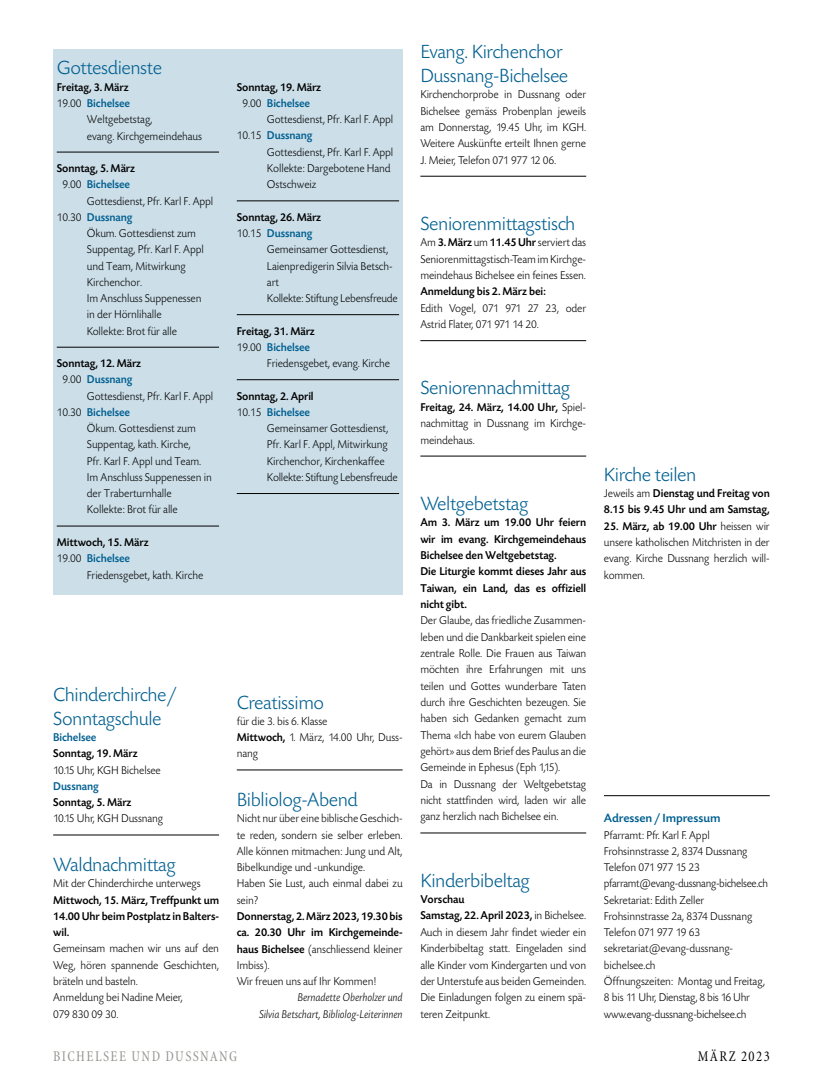
<style>
.page{position:relative;width:823px;height:1092px;background:#fff}
.page>*{position:absolute;margin:0;border:0;box-sizing:border-box;transform-origin:0 0}
.t1{font:300 20px/23.8px "Today SBOP";letter-spacing:-.02em;color:#005f90}
.t2{font:condensed 15px "Minion";letter-spacing:.1em;color:#959490;scale:.95 1}
.t3{font:condensed 15px "Minion";letter-spacing:.1em;color:#000;scale:.95 1}
.t4{font:500 12.5px "Today SBOP";color:#005f90}
.t5{font:300 11.88px/16.4px "Today SBOP";letter-spacing:-.01em;color:#000;scale:.95 1}
.t6{font:500 11.88px/16.2px "Today SBOP";letter-spacing:-.01em;color:#000;scale:.95 1}
.t7{font:500 11.88px "Today SBOP";letter-spacing:-.01em;color:#005f90;scale:.95 1}
.t8{font:italic 300 11.88px/16.2px "Today SBOP";letter-spacing:-.01em;color:#000;text-align:right;scale:.95 1}
.s1{font-weight:300;color:#000}
.s2{font-weight:300}
.s3{color:#005f90}
.s4{font-weight:500}
</style>
<div class="page">
<hr style="left:53px;top:834px;width:166px;height:1px;background:#000">
<div style="left:53px;top:49px;width:349px;height:545px;background:#ccdfe9"></div>
<hr style="left:603px;top:795px;width:166px;height:1px;background:#000">
<hr style="left:57px;top:152px;width:162px;height:1px;background:#000">
<hr style="left:57px;top:347px;width:162px;height:1px;background:#000">
<hr style="left:57px;top:526px;width:162px;height:1px;background:#000">
<hr style="left:237px;top:201px;width:162px;height:1px;background:#000">
<hr style="left:237px;top:314px;width:162px;height:1px;background:#000">
<hr style="left:237px;top:379px;width:162px;height:1px;background:#000">
<hr style="left:237px;top:493px;width:162px;height:1px;background:#000">
<hr style="left:237px;top:769px;width:165px;height:1px;background:#000">
<hr style="left:420px;top:176px;width:166px;height:1px;background:#000">
<hr style="left:420px;top:340px;width:166px;height:1px;background:#000">
<hr style="left:420px;top:456px;width:166px;height:1px;background:#000">
<hr style="left:420px;top:832px;width:166px;height:1px;background:#000">
<h1 class="t1" style="left:57px;top:57px;width:107px">Gottesdienste</h1>
<p class="t6" style="left:57px;top:79px;width:77px">Freitag, 3. März</p>
<p class="t7" style="left:57px;top:97px;width:79px"><span class="s1">19.00</span> Bichelsee</p>
<p class="t5" style="left:87px;top:112px;width:71px">Weltgebetstag,</p>
<p class="t5" style="left:87px;top:128px;width:123px">evang. Kirchgemeindehaus</p>
<p class="t6" style="left:57px;top:160px;width:84px">Sonntag, 5. März</p>
<p class="t7" style="left:62px;top:178px;width:73px"><span class="s1">9.00</span> Bichelsee</p>
<p class="t5" style="left:87px;top:193px;width:134px">Gottesdienst, Pfr. Karl F. Appl</p>
<p class="t7" style="left:57px;top:211px;width:81px"><span class="s1">10.30</span> Dussnang</p>
<p class="t5" style="left:87px;top:225px;width:116px">Ökum. Gottesdienst zum</p>
<p class="t5" style="left:87px;top:242px;width:124px">Suppentag, Pfr. Karl F. Appl</p>
<p class="t5" style="left:87px;top:258px;width:106px">und Team, Mitwirkung</p>
<p class="t5" style="left:87px;top:274px;width:60px">Kirchenchor.</p>
<p class="t5" style="left:87px;top:290px;width:122px">Im Anschluss Suppenessen</p>
<p class="t5" style="left:87px;top:307px;width:80px">in der Hörnlihalle</p>
<p class="t5" style="left:87px;top:323px;width:96px">Kollekte: Brot für alle</p>
<p class="t6" style="left:57px;top:355px;width:90px">Sonntag, 12. März</p>
<p class="t7" style="left:62px;top:373px;width:75px"><span class="s1">9.00</span> Dussnang</p>
<p class="t5" style="left:87px;top:388px;width:134px">Gottesdienst, Pfr. Karl F. Appl</p>
<p class="t7" style="left:57px;top:406px;width:79px"><span class="s1">10.30</span> Bichelsee</p>
<p class="t5" style="left:87px;top:420px;width:116px">Ökum. Gottesdienst zum</p>
<p class="t5" style="left:87px;top:437px;width:111px">Suppentag, kath. Kirche,</p>
<p class="t5" style="left:87px;top:453px;width:122px">Pfr. Karl F. Appl und Team.</p>
<p class="t5" style="left:87px;top:469px;width:133px">Im Anschluss Suppenessen in</p>
<p class="t5" style="left:87px;top:485px;width:91px">der Traberturnhalle</p>
<p class="t5" style="left:87px;top:502px;width:97px">Kollekte: Brot für alle</p>
<p class="t6" style="left:57px;top:534px;width:98px">Mittwoch, 15. März<br><span class="s2">19.00</span> <span class="s3">Bichelsee</span></p>
<p class="t5" style="left:87px;top:567px;width:124px">Friedensgebet, kath. Kirche</p>
<h1 class="t1" style="left:53px;top:683px;width:126px">Chinderchirche/<br>Sonntagschule</h1>
<p class="t7" style="left:53px;top:731px;width:47px">Bichelsee</p>
<p class="t6" style="left:53px;top:745px;width:90px">Sonntag, 19. März</p>
<p class="t5" style="left:53px;top:762px;width:115px">10.15 Uhr, KGH Bichelsee</p>
<p class="t7" style="left:53px;top:779px;width:49px">Dussnang</p>
<p class="t6" style="left:53px;top:794px;width:84px">Sonntag, 5. März</p>
<p class="t5" style="left:53px;top:810px;width:117px">10.15 Uhr, KGH Dussnang</p>
<h1 class="t1" style="left:53px;top:853px;width:124px">Waldnachmittag</h1>
<p class="t5" style="left:53px;top:875px;width:157px">Mit der Chinderchirche unterwegs</p>
<p class="t6" style="left:53px;top:892px;width:176px;text-align:justify">Mittwoch, 15. März, Treffpunkt um 14.00 Uhr beim Postplatz in Balters&shy;wil.</p>
<p class="t5" style="left:53px;top:940px;width:176px">Gemeinsam machen wir uns auf den<br>Weg, hören spannende Geschichten, bräteln und basteln.<br>Anmeldung bei Nadine Meier,<br>079 830 09 30.</p>
<h1 class="t1" style="left:420px;top:41px;width:149px">Evang. Kirchenchor<br>Dussnang-Bichelsee</h1>
<p class="t5" style="left:420px;top:87px;width:176px;text-align:justify">Kirchenchorprobe in Dussnang oder Bichelsee gemäss Probenplan jeweils am Donnerstag, 19.45 Uhr, im KGH.<br>Weitere Auskünfte erteilt Ihnen gerne J. Meier, Telefon 071 977 12 06.</p>
<p class="t6" style="left:237px;top:79px;width:90px">Sonntag, 19. März</p>
<p class="t7" style="left:242px;top:97px;width:73px"><span class="s1">9.00</span> Bichelsee</p>
<p class="t5" style="left:267px;top:112px;width:134px">Gottesdienst, Pfr. Karl F. Appl</p>
<p class="t7" style="left:237px;top:129px;width:81px"><span class="s1">10.15</span> Dussnang</p>
<p class="t5" style="left:267px;top:144px;width:134px">Gottesdienst, Pfr. Karl F. Appl</p>
<p class="t5" style="left:267px;top:160px;width:132px">Kollekte: Dargebotene Hand</p>
<p class="t5" style="left:267px;top:177px;width:54px">Ostschweiz</p>
<p class="t6" style="left:237px;top:209px;width:90px">Sonntag, 26. März</p>
<p class="t7" style="left:237px;top:227px;width:81px"><span class="s1">10.15</span> Dussnang</p>
<p class="t5" style="left:267px;top:242px;width:129px">Gemeinsamer Gottesdienst,</p>
<p class="t5" style="left:267px;top:258px;width:134px">Laienpredigerin Silvia Betsch-</p>
<p class="t5" style="left:267px;top:274px;width:14px">art</p>
<p class="t5" style="left:267px;top:290px;width:139px">Kollekte: Stiftung Lebensfreude</p>
<p class="t6" style="left:237px;top:323px;width:84px">Freitag, 31. März</p>
<p class="t7" style="left:237px;top:341px;width:79px"><span class="s1">19.00</span> Bichelsee</p>
<p class="t5" style="left:267px;top:355px;width:131px">Friedensgebet, evang. Kirche</p>
<p class="t6" style="left:237px;top:388px;width:82px">Sonntag, 2. April</p>
<p class="t7" style="left:237px;top:406px;width:79px"><span class="s1">10.15</span> Bichelsee</p>
<p class="t5" style="left:267px;top:420px;width:129px">Gemeinsamer Gottesdienst,</p>
<p class="t5" style="left:267px;top:437px;width:129px">Pfr. Karl F. Appl, Mitwirkung</p>
<p class="t5" style="left:267px;top:453px;width:125px">Kirchenchor, Kirchenkaffee</p>
<p class="t5" style="left:267px;top:469px;width:139px">Kollekte: Stiftung Lebensfreude</p>
<h1 class="t1" style="left:603px;top:463px;width:94px">Kirche teilen</h1>
<p class="t6" style="left:603px;top:485px;width:176px"><span class="s2">Jeweils am</span> Dienstag und Freitag von<br>8.15 bis 9.45 Uhr und am Samstag,</p>
<p class="t5" style="left:603px;top:518px;width:176px;text-align:justify"><span class="s4">25. März, ab 19.00 Uhr</span> heissen wir unsere katholischen Mitchristen in der evang. Kirche Dussnang herzlich will&shy;kommen.</p>
<h1 class="t1" style="left:420px;top:212px;width:156px">Seniorenmittagstisch</h1>
<p class="t5" style="left:420px;top:235px;width:176px;text-align:justify">Am <span class="s4">3. März</span> um <span class="s4">11.45 Uhr</span> serviert das Seniorenmittagstisch-Team im Kirchge&shy;meindehaus Bichelsee ein feines Essen.</p>
<p class="t6" style="left:420px;top:284px;width:133px">Anmeldung bis 2. März bei:</p>
<p class="t5" style="left:420px;top:300px;width:176px">Edith Vogel, 071 971 27 23, oder<br>Astrid Flater, 071 971 14 20.</p>
<h1 class="t1" style="left:420px;top:377px;width:151px">Seniorennachmittag</h1>
<p class="t5" style="left:420px;top:399px;width:176px;text-align:justify"><span class="s4">Freitag, 24. März, 14.00 Uhr,</span> Spiel&shy;nachmittag in Dussnang im Kirchge&shy;meindehaus.</p>
<h1 class="t1" style="left:420px;top:492px;width:109px">Weltgebetstag</h1>
<p class="t6" style="left:420px;top:514px;width:176px">Am 3. März um 19.00 Uhr feiern wir im evang. Kirchgemeindehaus<br>Bichelsee den Weltgebetstag.<br>Die Liturgie kommt dieses Jahr aus<br>Taiwan, ein Land, das es offiziell nicht gibt.</p>
<p class="t5" style="left:420px;top:612px;width:176px">Der Glaube, das friedliche Zusammen&shy;leben und die Dankbarkeit spielen eine zentrale Rolle. Die Frauen aus Taiwan möchten ihre Erfahrungen mit uns teilen und Gottes wunderbare Taten durch ihre Geschichten bezeugen. Sie haben sich Gedanken gemacht zum Thema «Ich habe von eurem Glauben gehört» aus dem Brief des Paulus an die Gemeinde in Ephesus (Eph 1,15).<br>Da in Dussnang der Weltgebetstag nicht stattfinden wird, laden wir alle ganz herzlich nach Bichelsee ein.</p>
<h1 class="t1" style="left:237px;top:691px;width:89px">Creatissimo</h1>
<p class="t5" style="left:237px;top:713px;width:176px">für die 3. bis 6. Klasse<br><span class="s4">Mittwoch,</span> 1. März, 14.00 Uhr, Duss&shy;nang</p>
<h1 class="t1" style="left:237px;top:788px;width:122px">Bibliolog-Abend</h1>
<p class="t5" style="left:237px;top:810px;width:176px">Nicht nur über eine biblische Geschich&shy;te reden, sondern sie selber erleben.<br>Alle können mitmachen: Jung und Alt,<br>Bibelkundige und -unkundige.<br>Haben Sie Lust, auch einmal dabei zu sein?</p>
<p class="t6" style="left:237px;top:908px;width:176px">Donnerstag, 2. März 2023, 19.30 bis ca. 20.30 Uhr im Kirchgemeinde&shy;haus Bichelsee <span class="s2">(anschliessend kleiner<br>Imbiss).<br>Wir freuen uns auf Ihr Kommen!</span></p>
<p class="t8" style="left:259px;top:989px;width:153px">Bernadette Oberholzer und<br>Silvia Betschart, Bibliolog-Leiterinnen</p>
<p class="t4" style="left:603px;top:811px;width:118px">Adressen/Impressum</p>
<p class="t5" style="left:603px;top:827px;width:174px">Pfarramt: Pfr. Karl F. Appl<br>Frohsinnstrasse 2, 8374 Dussnang<br>Telefon 071 977 15 23 pfarramt@evang-dussnang-bichelsee.ch<br>Sekretariat: Edith Zeller<br>Frohsinnstrasse 2a, 8374 Dussnang<br>Telefon 071 977 19 63 sekretariat@evang-dussnang&shy;bichelsee.ch<br>Öffnungszeiten: Montag und Freitag,<br>8 bis 11 Uhr, Dienstag, 8 bis 16 Uhr www.evang-dussnang-bichelsee.ch</p>
<h1 class="t1" style="left:420px;top:869px;width:111px">Kinderbibeltag</h1>
<p class="t5" style="left:420px;top:891px;width:176px"><span class="s4">Vorschau<br>Samstag, 22. April 2023,</span> in Bichelsee.<br>Auch in diesem Jahr findet wieder ein<br>Kinderbibeltag statt. Eingeladen sind alle Kinder vom Kindergarten und von der Unterstufe aus beiden Gemeinden.<br>Die Einladungen folgen zu einem spä&shy;teren Zeitpunkt.</p>
<p class="t2" style="left:53px;top:1048px;width:195px">BICHELSEE UND DUSSNANG</p>
<p class="t3" style="left:697px;top:1048px;width:77px">MÄRZ 2023</p>
</div>
